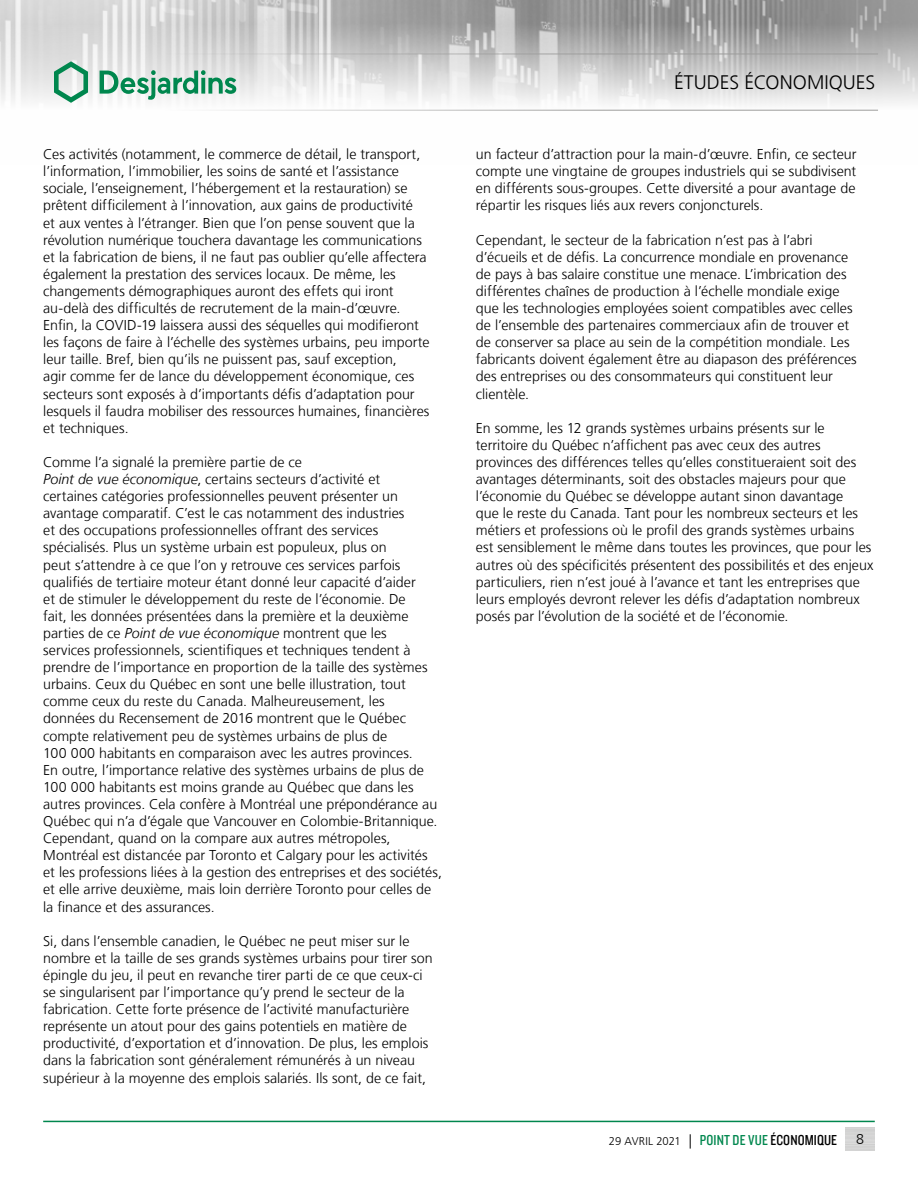
<style>
.page{position:relative;width:918px;height:1188px;background:#fff}
.page>*{position:absolute;margin:0;border:0;box-sizing:border-box;transform-origin:0 0}
.t1{font:300 19.5px "Frutiger LT";color:#000}
.t2{font:300 14.25px/17.1px "Frutiger LT";color:#000}
.t3{font:300 11.25px "Frutiger LT";color:#000}
.s1{font-style:italic}
.s2{font-size:14.25px}
.s3{font-family:"Knockout 29 Junior Ltweight";font-weight:400;font-size:15px;color:#00874e}
.s4{font-family:"Knockout 29 Junior Ltweight";font-weight:400;font-size:15px}
</style>
<div class="page">
<img style="left:0;top:0;width:918px;height:110px">
<hr style="left:0;top:54px;width:878px;height:1px;background:#9d9d9c">
<hr style="left:0;top:110px;width:878px;height:1px;background:#9d9d9c">
<svg style="left:54px;top:61px;width:34px;height:42px"></svg>
<svg style="left:100px;top:70px;width:136px;height:30px"></svg>
<hr style="left:43px;top:1121px;width:832px;height:1px;background:#00874e">
<p class="t2" style="left:43px;top:146px;width:379px">Ces activités (notamment, le commerce de détail, le transport, l’information, l’immobilier, les soins de santé et l’assistance sociale, l’enseignement, l’hébergement et la restauration) se</p>
<p class="t2" style="left:43px;top:197px;width:371px">prêtent difficilement à l’innovation, aux gains de productivité</p>
<p class="t2" style="left:43px;top:214px;width:385px">et aux ventes à l’étranger. Bien que l’on pense souvent que la révolution numérique touchera davantage les communications et la fabrication de biens, il ne faut pas oublier qu’elle affectera également la prestation des services locaux. De même, les changements démographiques auront des effets qui iront</p>
<p class="t2" style="left:43px;top:300px;width:377px">au-delà des difficultés de recrutement de la main-d’œuvre.<br>Enfin, la COVID-19 laissera aussi des séquelles qui modifieront</p>
<p class="t2" style="left:43px;top:334px;width:388px">les façons de faire à l’échelle des systèmes urbains, peu importe leur taille. Bref, bien qu’ils ne puissent pas, sauf exception,<br>agir comme fer de lance du développement économique, ces</p>
<p class="t2" style="left:43px;top:385px;width:388px">secteurs sont exposés à d’importants défis d’adaptation pour lesquels il faudra mobiliser des ressources humaines, financières</p>
<p class="t2" style="left:43px;top:420px;width:87px">et techniques.</p>
<p class="t2" style="left:43px;top:454px;width:363px">Comme l’a signalé la première partie de ce<br><span class="s1">Point de vue économique</span>, certains secteurs d’activité et certaines catégories professionnelles peuvent présenter un avantage comparatif. C’est le cas notamment des industries et des occupations professionnelles offrant des services spécialisés. Plus un système urbain est populeux, plus on peut s’attendre à ce que l’on y retrouve ces services parfois</p>
<p class="t2" style="left:43px;top:573px;width:374px">qualifiés de tertiaire moteur étant donné leur capacité d’aider</p>
<p class="t2" style="left:43px;top:591px;width:367px">et de stimuler le développement du reste de l’économie. De fait, les données présentées dans la première et la deuxième parties de ce <span class="s1">Point de vue économique</span> montrent que les</p>
<p class="t2" style="left:43px;top:642px;width:369px">services professionnels, scientifiques et techniques tendent à</p>
<p class="t2" style="left:43px;top:659px;width:400px">prendre de l’importance en proportion de la taille des systèmes urbains. Ceux du Québec en sont une belle illustration, tout comme ceux du reste du Canada. Malheureusement, les<br>données du Recensement de 2016 montrent que le Québec compte relativement peu de systèmes urbains de plus de<br>100 000 habitants en comparaison avec les autres provinces.<br>En outre, l’importance relative des systèmes urbains de plus de 100 000 habitants est moins grande au Québec que dans les autres provinces. Cela confère à Montréal une prépondérance au Québec qui n’a d’égale que Vancouver en Colombie-Britannique.<br>Cependant, quand on la compare aux autres métropoles, Montréal est distancée par Toronto et Calgary pour les activités et les professions liées à la gestion des entreprises et des sociétés, et elle arrive deuxième, mais loin derrière Toronto pour celles de</p>
<p class="t2" style="left:43px;top:898px;width:173px">la finance et des assurances.</p>
<p class="t2" style="left:43px;top:933px;width:391px">Si, dans l’ensemble canadien, le Québec ne peut miser sur le nombre et la taille de ses grands systèmes urbains pour tirer son épingle du jeu, il peut en revanche tirer parti de ce que ceux-ci se singularisent par l’importance qu’y prend le secteur de la fabrication. Cette forte présence de l’activité manufacturière représente un atout pour des gains potentiels en matière de productivité, d’exportation et d’innovation. De plus, les emplois dans la fabrication sont généralement rémunérés à un niveau</p>
<p class="t2" style="left:43px;top:1069px;width:384px">supérieur à la moyenne des emplois salariés. Ils sont, de ce fait,</p>
<h1 class="t1" style="left:674px;top:72px;width:203px">ÉTUDES ÉCONOMIQUES</h1>
<p class="t2" style="left:476px;top:146px;width:382px">un facteur d’attraction pour la main-d’œuvre. Enfin, ce secteur</p>
<p class="t2" style="left:476px;top:163px;width:382px;text-align:justify">compte une vingtaine de groupes industriels qui se subdivisent en différents sous-groupes. Cette diversité a pour avantage de répartir les risques liés aux revers conjoncturels.</p>
<p class="t2" style="left:476px;top:231px;width:338px">Cependant, le secteur de la fabrication n’est pas à l’abri</p>
<p class="t2" style="left:476px;top:249px;width:374px">d’écueils et de défis. La concurrence mondiale en provenance</p>
<p class="t2" style="left:476px;top:266px;width:378px">de pays à bas salaire constitue une menace. L’imbrication des différentes chaînes de production à l’échelle mondiale exige que les technologies employées soient compatibles avec celles</p>
<p class="t2" style="left:476px;top:317px;width:375px">de l’ensemble des partenaires commerciaux afin de trouver et</p>
<p class="t2" style="left:476px;top:334px;width:382px">de conserver sa place au sein de la compétition mondiale. Les fabricants doivent également être au diapason des préférences des entreprises ou des consommateurs qui constituent leur clientèle.</p>
<p class="t2" style="left:476px;top:420px;width:350px">En somme, les 12 grands systèmes urbains présents sur le</p>
<p class="t2" style="left:476px;top:437px;width:346px">territoire du Québec n’affichent pas avec ceux des autres</p>
<p class="t2" style="left:476px;top:454px;width:384px">provinces des différences telles qu’elles constitueraient soit des avantages déterminants, soit des obstacles majeurs pour que l’économie du Québec se développe autant sinon davantage que le reste du Canada. Tant pour les nombreux secteurs et les</p>
<p class="t2" style="left:476px;top:522px;width:380px">métiers et professions où le profil des grands systèmes urbains</p>
<p class="t2" style="left:476px;top:539px;width:397px">est sensiblement le même dans toutes les provinces, que pour les</p>
<p class="t2" style="left:476px;top:556px;width:399px">autres où des spécificités présentent des possibilités et des enjeux</p>
<p class="t2" style="left:476px;top:573px;width:385px">particuliers, rien n’est joué à l’avance et tant les entreprises que</p>
<p class="t2" style="left:476px;top:591px;width:386px">leurs employés devront relever les défis d’adaptation nombreux</p>
<p class="t2" style="left:476px;top:608px;width:314px">posés par l’évolution de la société et de l’économie.</p>
<p class="t3" style="left:609px;top:1135px;width:230px">29 AVRIL 2021 <span class="s2">|</span> <span class="s3">POINT DE VUE</span> <span class="s4">ÉCONOMIQUE</span></p>
<p class="t2" style="left:856px;top:1131px;width:9px">8</p>
</div>
